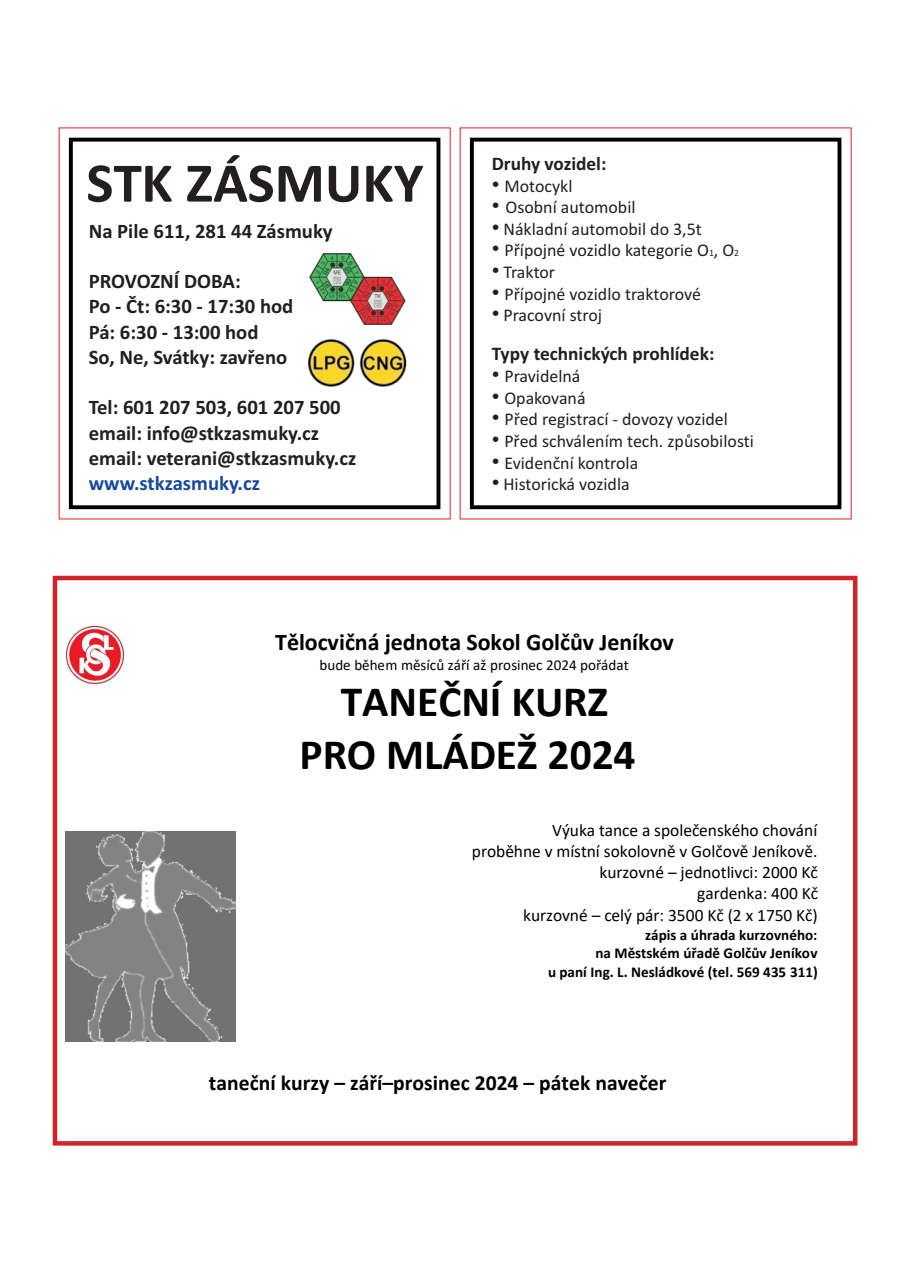
<style>
.page{position:relative;width:910px;height:1280px;background:#fff}
.page>*{position:absolute;margin:0;border:0;box-sizing:border-box;transform-origin:0 0}
.t1{font:700 56.4px "Calibri";color:#231f20}
.t2{font:700 43.5px/53.4px "Calibri";letter-spacing:-.005em;color:#000;text-align:center}
.t3{font:700 24px "Calibri";letter-spacing:-.005em;color:#000}
.t4{font:700 21.6px "Calibri";color:#000}
.t5{font:700 20.7px/25.2px "Calibri";color:#231f20}
.t6{font:700 19.35px "Calibri";color:#231f20}
.t7{font:18px "Calibri";color:#231f20}
.t8{font:17.4px/21.1px "Calibri";letter-spacing:-.005em;color:#000;text-align:right}
.t9{font:700 15.15px/18.6px "Calibri";color:#000;text-align:right}
.t10{font:15.15px "Calibri";color:#000}
.s1{color:#15489e}
.s2{font-family:"Arial";font-size:22.05px}
.s3{font-size:9.6px}
</style>
<div class="page">
<div style="left:470px;top:138px;width:371px;height:371px;border:4px solid #000"></div>
<div style="left:69px;top:138px;width:371px;height:371px;border:4px solid #000"></div>
<img style="left:310px;top:253px;width:96px;height:72px">
<img style="left:308px;top:338px;width:99px;height:49px">
<img style="left:66px;top:832px;width:169px;height:209px">
<img style="left:66px;top:627px;width:57px;height:57px">
<div style="left:53px;top:576px;width:804px;height:569px;border:4px solid #d1232a"></div>
<p class="t1" style="left:86px;top:145px;width:339px">STK ZÁSMUKY</p>
<p class="t5" style="left:89px;top:220px;width:246px">Na Pile 611, 281 44 Zásmuky</p>
<p class="t5" style="left:89px;top:270px;width:206px">PROVOZNÍ DOBA:<br>Po - Èt: 6:30 - 17:30 hod<br>Pá: 6:30 - 13:00 hod<br>So, Ne, Svátky: zavøeno</p>
<p class="t5" style="left:89px;top:397px;width:269px">Tel: 601 207 503, 601 207 500 email: info@stkzasmuky.cz email: veterani@stkzasmuky.cz <span class="s1">www.stkzasmuky.cz</span></p>
<p class="t6" style="left:492px;top:150px;width:116px">Druhy vozidel:</p>
<p class="t7" style="left:492px;top:174px;width:82px"><span class="s2">•</span> Motocykl</p>
<p class="t7" style="left:492px;top:195px;width:145px"><span class="s2">•</span> Osobní automobil</p>
<p class="t7" style="left:492px;top:217px;width:212px"><span class="s2">•</span> Nákladní automobil do 3,5t</p>
<p class="t7" style="left:492px;top:238px;width:249px"><span class="s2">•</span> Pøípojné vozidlo kategorie O<span class="s3">1</span>, O<span class="s3">2</span></p>
<p class="t7" style="left:492px;top:260px;width:65px"><span class="s2">•</span> Traktor</p>
<p class="t7" style="left:492px;top:281px;width:211px"><span class="s2">•</span> Pøípojné vozidlo traktorové</p>
<p class="t7" style="left:492px;top:303px;width:112px"><span class="s2">•</span> Pracovní stroj</p>
<p class="t6" style="left:492px;top:341px;width:224px">Typy technických prohlídek:</p>
<p class="t7" style="left:492px;top:364px;width:90px"><span class="s2">•</span> Pravidelná</p>
<p class="t7" style="left:492px;top:386px;width:95px"><span class="s2">•</span> Opakovaná</p>
<p class="t7" style="left:492px;top:407px;width:238px"><span class="s2">•</span> Pøed registrací - dovozy vozidel</p>
<p class="t7" style="left:492px;top:429px;width:264px"><span class="s2">•</span> Pøed schválením tech. zpùsobilosti</p>
<p class="t7" style="left:492px;top:450px;width:148px"><span class="s2">•</span> Evidenèní kontrola</p>
<p class="t7" style="left:492px;top:472px;width:140px"><span class="s2">•</span> Historická vozidla</p>
<p class="t3" style="left:275px;top:625px;width:400px">Tělocvičná jednota Sokol Golčův Jeníkov</p>
<p class="t10" style="left:320px;top:655px;width:311px">bude během měsíců září až prosinec 2024 pořádat</p>
<p class="t2" style="left:300px;top:674px;width:338px">TANEČNÍ KURZ<br>PRO MLÁDEŽ 2024</p>
<p class="t8" style="left:472px;top:819px;width:348px">Výuka tance a společenského chování<br>proběhne v místní sokolovně v Golčově Jeníkově. kurzovné – jednotlivci: 2000 Kč<br>gardenka: 400 Kč<br>kurzovné – celý pár: 3500 Kč (2 x 1750 Kč)</p>
<p class="t9" style="left:548px;top:925px;width:271px">zápis a úhrada kurzovného:<br>na Městském úřadě Golčův Jeníkov<br>u paní Ing. L. Nesládkové (tel. 569 435 311)</p>
<p class="t4" style="left:209px;top:1067px;width:459px">taneční kurzy – září–prosinec 2024 – pátek navečer</p>
</div>
